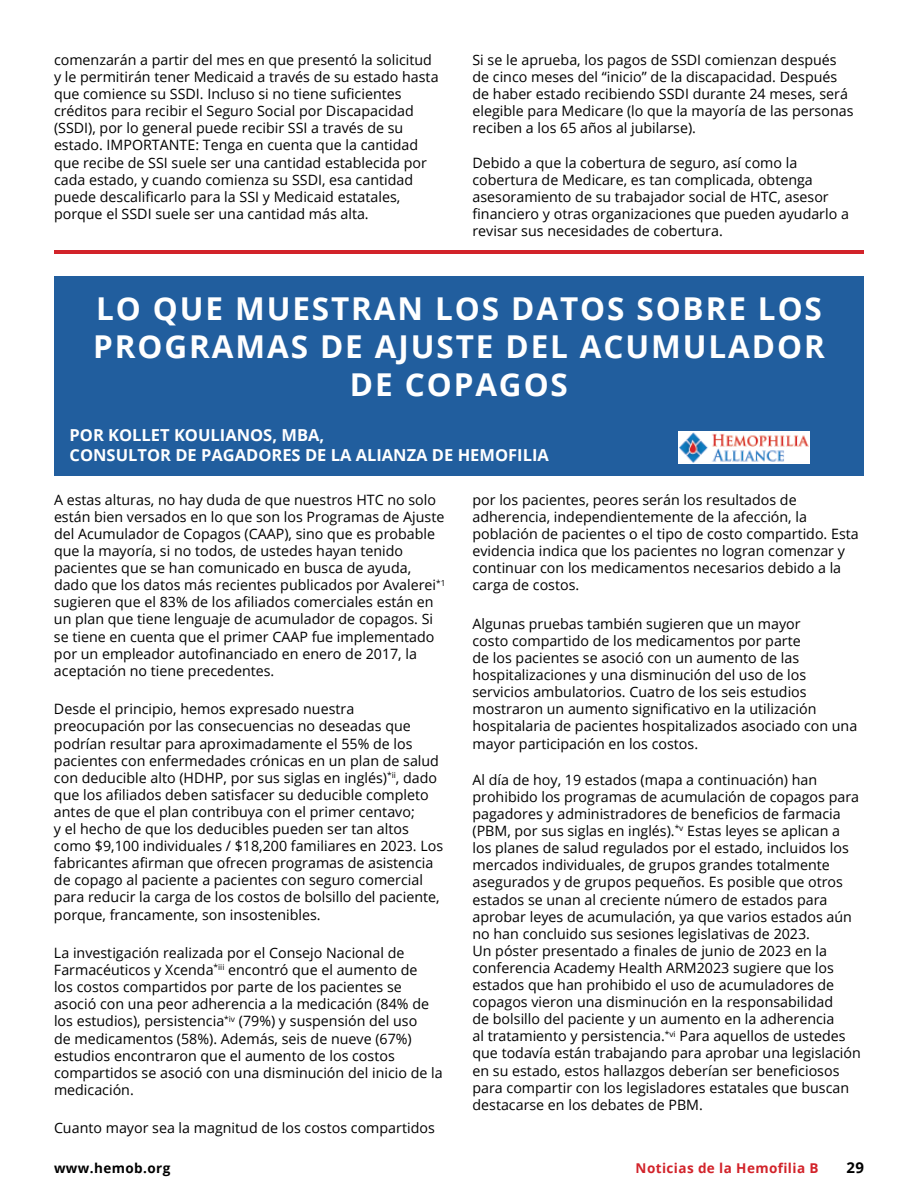
<style>
.page{position:relative;width:918px;height:1188px;background:#fff}
.page>*{position:absolute;margin:0;border:0;box-sizing:border-box;transform-origin:0 0}
.t1{font:700 31.5px/37.8px "Open Sans";letter-spacing:.06em;color:#fff;text-align:center}
.t2{font:700 16.5px/19.8px "Open Sans";color:#fff}
.t3{font:700 15px "Open Sans";color:#000}
.t4{font:14.25px/17.1px "Open Sans";color:#000}
.t5{font:700 13.5px "Open Sans";letter-spacing:.03em;color:#d2232a}
.t6{font:700 13.5px "Open Sans";letter-spacing:.03em;color:#000}
</style>
<div class="page">
<div style="left:54px;top:276px;width:810px;height:200px;background:#215e9e"></div>
<img style="left:678px;top:432px;width:132px;height:31px">
<hr style="left:54px;top:251px;width:810px;height:3px;background:#d2232a">
<p class="t4" style="left:54px;top:51px;width:386px">comenzarán a partir del mes en que presentó la solicitud y le permitirán tener Medicaid a través de su estado hasta que comience su SSDI. Incluso si no tiene suficientes créditos para recibir el Seguro Social por Discapacidad (SSDI), por lo general puede recibir SSI a través de su estado. IMPORTANTE: Tenga en cuenta que la cantidad que recibe de SSI suele ser una cantidad establecida por cada estado, y cuando comienza su SSDI, esa cantidad puede descalificarlo para la SSI y Medicaid estatales, porque el SSDI suele ser una cantidad más alta.</p>
<p class="t4" style="left:472px;top:51px;width:383px">Si se le aprueba, los pagos de SSDI comienzan después de cinco meses del “inicio” de la discapacidad. Después de haber estado recibiendo SSDI durante 24 meses, será elegible para Medicare (lo que la mayoría de las personas reciben a los 65 años al jubilarse).</p>
<p class="t4" style="left:472px;top:153px;width:378px">Debido a que la cobertura de seguro, así como la cobertura de Medicare, es tan complicada, obtenga asesoramiento de su trabajador social de HTC, asesor financiero y otras organizaciones que pueden ayudarlo a revisar sus necesidades de cobertura.</p>
<h1 class="t1" style="left:93px;top:289px;width:733px">LO QUE MUESTRAN LOS DATOS SOBRE LOS<br>PROGRAMAS DE AJUSTE DEL ACUMULADOR<br>DE COPAGOS</h1>
<p class="t2" style="left:70px;top:425px;width:481px">POR KOLLET KOULIANOS, MBA,<br>CONSULTOR DE PAGADORES DE LA ALIANZA DE HEMOFILIA</p>
<p class="t4" style="left:54px;top:491px;width:393px">A estas alturas, no hay duda de que nuestros HTC no solo están bien versados en lo que son los Programas de Ajuste del Acumulador de Copagos (CAAP), sino que es probable que la mayoría, si no todos, de ustedes hayan tenido pacientes que se han comunicado en busca de ayuda, dado que los datos más recientes publicados por Avalerei<sup>*1 </sup>sugieren que el 83% de los afiliados comerciales están en un plan que tiene lenguaje de acumulador de copagos. Si se tiene en cuenta que el primer CAAP fue implementado por un empleador autofinanciado en enero de 2017, la aceptación no tiene precedentes.</p>
<p class="t4" style="left:54px;top:700px;width:391px">Desde el principio, hemos expresado nuestra preocupación por las consecuencias no deseadas que podrían resultar para aproximadamente el 55% de los pacientes con enfermedades crónicas en un plan de salud con deducible alto (HDHP, por sus siglas en inglés)<sup>*ii</sup>, dado que los afiliados deben satisfacer su deducible completo antes de que el plan contribuya con el primer centavo;<br>y el hecho de que los deducibles pueden ser tan altos como $9,100 individuales / $18,200 familiares en 2023. Los fabricantes afirman que ofrecen programas de asistencia de copago al paciente a pacientes con seguro comercial para reducir la carga de los costos de bolsillo del paciente, porque, francamente, son insostenibles.</p>
<p class="t4" style="left:54px;top:944px;width:390px">La investigación realizada por el Consejo Nacional de Farmacéuticos y Xcenda<sup>*iii</sup> encontró que el aumento de<br>los costos compartidos por parte de los pacientes se asoció con una peor adherencia a la medicación (84% de los estudios), persistencia<sup>*iv</sup> (79%) y suspensión del uso<br>de medicamentos (58%). Además, seis de nueve (67%) estudios encontraron que el aumento de los costos compartidos se asoció con una disminución del inicio de la medicación.</p>
<p class="t4" style="left:54px;top:1119px;width:382px">Cuanto mayor sea la magnitud de los costos compartidos</p>
<p class="t4" style="left:473px;top:491px;width:388px">por los pacientes, peores serán los resultados de adherencia, independientemente de la afección, la población de pacientes o el tipo de costo compartido. Esta evidencia indica que los pacientes no logran comenzar y continuar con los medicamentos necesarios debido a la carga de costos.</p>
<p class="t4" style="left:473px;top:615px;width:386px">Algunas pruebas también sugieren que un mayor<br>costo compartido de los medicamentos por parte<br>de los pacientes se asoció con un aumento de las hospitalizaciones y una disminución del uso de los servicios ambulatorios. Cuatro de los seis estudios mostraron un aumento significativo en la utilización hospitalaria de pacientes hospitalizados asociado con una mayor participación en los costos.</p>
<p class="t4" style="left:472px;top:771px;width:390px">Al día de hoy, 19 estados (mapa a continuación) han prohibido los programas de acumulación de copagos para pagadores y administradores de beneficios de farmacia (PBM, por sus siglas en inglés).<sup>*v</sup> Estas leyes se aplican a los planes de salud regulados por el estado, incluidos los mercados individuales, de grupos grandes totalmente asegurados y de grupos pequeños. Es posible que otros estados se unan al creciente número de estados para aprobar leyes de acumulación, ya que varios estados aún no han concluido sus sesiones legislativas de 2023.<br>Un póster presentado a finales de junio de 2023 en la conferencia Academy Health ARM2023 sugiere que los estados que han prohibido el uso de acumuladores de copagos vieron una disminución en la responsabilidad<br>de bolsillo del paciente y un aumento en la adherencia<br>al tratamiento y persistencia.<sup>*vi</sup> Para aquellos de ustedes que todavía están trabajando para aprobar una legislación en su estado, estos hallazgos deberían ser beneficiosos para compartir con los legisladores estatales que buscan destacarse en los debates de PBM.</p>
<p class="t6" style="left:54px;top:1158px;width:118px">www.hemob.org</p>
<p class="t5" style="left:636px;top:1158px;width:184px">Noticias de la Hemofilia B</p>
<p class="t3" style="left:846px;top:1157px;width:19px">29</p>
</div>
